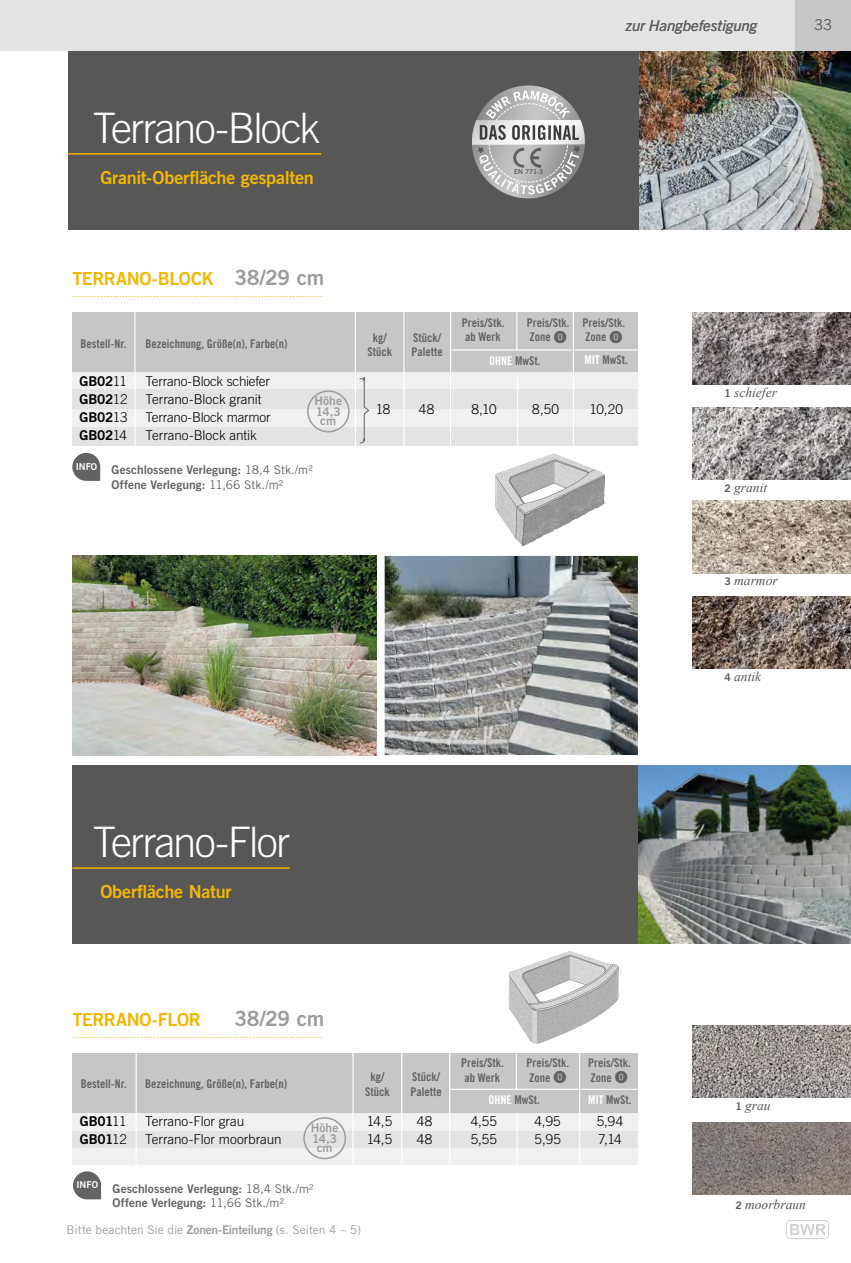
<style>
.page{position:relative;width:851px;height:1263px;background:#fff}
.page>*{position:absolute;margin:0;border:0;box-sizing:border-box;transform-origin:0 0}
.t1{font:300 42px "Trade Gothic LT Pro";letter-spacing:-.045em;color:#fff}
.t2{font:21px "Trade Gothic LT Pro Bd 2";color:#9d9d9c}
.t3{font:18px "Trade Gothic LT Pro Bd 2";letter-spacing:-.015em;color:#f2b700}
.t4{font:italic 15px "Trade Gothic Next LT Pro";letter-spacing:-.01em;color:#646363}
.t5{font:15px "Trade Gothic LT Pro";color:#575756}
.t6{font:300 13.5px/18px "Trade Gothic LT Pro";letter-spacing:-.01em;color:#000}
.t7{font:italic 13.5px "Times New Roman";color:#575756}
.t8{font:13.5px/18px "Trade Gothic LT Pro Bd 2";letter-spacing:-.01em;color:#000;text-align:justify}
.t9{font:12px/14.7px "Trade Gothic LT Pro Bd Cn 20";color:#646363}
.t10{font:300 12px "Trade Gothic LT Pro";color:#f2b700}
.t11{font:12px/14.4px "Trade Gothic LT Pro Bd 2";letter-spacing:.005em;color:#646363}
.t12{font:12px "Trade Gothic LT Pro";letter-spacing:-.005em;color:#9d9d9c}
.t13{font:12px/11.2px "Trade Gothic LT Pro Bd 2";letter-spacing:.005em;color:#9d9d9c}
.t14{font:9.45px "Trade Gothic LT Pro Bd 2";letter-spacing:.005em;color:#fff}
.t15{font:6.75px "Trade Gothic LT Pro Bd 2";color:#646363}
.s1{font-size:21px;color:#9d9d9c}
.s2{font-family:"Trade Gothic LT Pro";font-weight:300}
.s3{font-family:"Trade Gothic LT Pro"}
.s4{font-family:"Fyra Alpha Circle";font-size:16.5px}
.s5{color:#fff}
.s6{font-family:"Trade Gothic LT Pro Bd 2";font-style:normal;font-size:10.5px}
.s7{font-family:"Trade Gothic LT Pro Bd 2"}
</style>
<div class="page">
<div style="left:0;top:0;width:850px;height:51px;background:#e3e3e3"></div>
<div style="left:795px;top:0;width:55px;height:51px;background:#c6c6c6"></div>
<svg style="left:786px;top:1220px;width:42px;height:19px"></svg>
<img style="left:638px;top:51px;width:212px;height:179px">
<img style="left:692px;top:501px;width:158px;height:72px">
<img style="left:692px;top:407px;width:158px;height:72px">
<img style="left:692px;top:596px;width:158px;height:73px">
<img style="left:692px;top:313px;width:158px;height:72px">
<img style="left:72px;top:556px;width:304px;height:199px">
<div style="left:68px;top:51px;width:570px;height:179px;background:#575756"></div>
<svg style="left:472px;top:85px;width:112px;height:113px"></svg>
<hr style="left:68px;top:153px;width:253px;height:2px;background:#f2b700">
<img style="left:495px;top:454px;width:110px;height:92px">
<div style="left:72px;top:372px;width:565px;height:73px;background:#e3e3e3"></div>
<div style="left:72px;top:372px;width:568px;height:17px;background:#f0f0f0"></div>
<div style="left:72px;top:409px;width:568px;height:17px;background:#f0f0f0"></div>
<svg style="left:72px;top:453px;width:28px;height:28px"></svg>
<div style="left:72px;top:313px;width:565px;height:59px;background:#c6c6c6"></div>
<hr style="left:516px;top:311px;width:1px;height:39px;background:#fff">
<hr style="left:517px;top:374px;width:1px;height:75px;background:#fff">
<hr style="left:450px;top:349px;width:192px;height:2px;background:#fff">
<hr style="left:450px;top:310px;width:1px;height:138px;background:#fff">
<hr style="left:572px;top:310px;width:2px;height:141px;background:#fff">
<hr style="left:403px;top:311px;width:1px;height:137px;background:#fff">
<hr style="left:355px;top:311px;width:1px;height:137px;background:#fff">
<svg style="left:359px;top:377px;width:11px;height:67px"></svg>
<div style="left:307px;top:390px;width:42px;height:42px;border:2px solid #9d9d9c;border-radius:50%"></div>
<hr style="left:134px;top:310px;width:1px;height:138px;background:#fff">
<img style="left:637px;top:765px;width:213px;height:179px">
<div style="left:72px;top:765px;width:565px;height:179px;background:#575756"></div>
<hr style="left:72px;top:867px;width:217px;height:2px;background:#f2b700">
<svg style="left:73px;top:1171px;width:28px;height:28px"></svg>
<img style="left:508px;top:951px;width:111px;height:93px">
<div style="left:73px;top:1105px;width:564px;height:60px;background:#e3e3e3"></div>
<div style="left:68px;top:1113px;width:569px;height:17px;background:#f0f0f0"></div>
<div style="left:68px;top:1148px;width:569px;height:17px;background:#f0f0f0"></div>
<div style="left:73px;top:1053px;width:564px;height:60px;background:#c6c6c6"></div>
<hr style="left:515px;top:1053px;width:2px;height:37px;background:#fff">
<hr style="left:516px;top:1113px;width:1px;height:55px;background:#fff">
<hr style="left:449px;top:1089px;width:190px;height:1px;background:#fff">
<hr style="left:579px;top:1053px;width:1px;height:115px;background:#fff">
<hr style="left:449px;top:1053px;width:1px;height:117px;background:#fff">
<hr style="left:401px;top:1050px;width:1px;height:124px;background:#fff">
<hr style="left:352px;top:1052px;width:1px;height:118px;background:#fff">
<div style="left:303px;top:1117px;width:43px;height:42px;border:2px solid #9d9d9c;border-radius:50%"></div>
<img style="left:692px;top:1122px;width:158px;height:72px">
<img style="left:692px;top:1025px;width:158px;height:72px">
<hr style="left:135px;top:1051px;width:2px;height:117px;background:#fff">
<img style="left:384px;top:556px;width:253px;height:199px">
<h1 class="t1" style="left:93px;top:103px;width:229px">Terrano-Block</h1>
<h3 class="t3" style="left:100px;top:166px;width:215px">Granit-Oberfläche gespalten</h3>
<p class="t15" style="left:514px;top:168px;width:31px">EN 771-3</p>
<p class="t4" style="left:625px;top:15px;width:133px">zur Hangbefestigung</p>
<h3 class="t3" style="left:72px;top:268px;width:253px">TERRANO-BLOCK <span class="s1">38/29 cm</span></h3>
<p class="t10" style="left:72px;top:286px;width:252px">.................................................................................</p>
<p class="t9" style="left:80px;top:337px;width:47px">Bestell-Nr.</p>
<p class="t9" style="left:145px;top:337px;width:143px">Bezeichnung, Größe(n), Farbe(n)</p>
<p class="t8" style="left:79px;top:372px;width:50px">GB02<span class="s2">11<br></span>GB02<span class="s2">12<br></span>GB02<span class="s2">13<br></span>GB02<span class="s2">14</span></p>
<p class="t6" style="left:145px;top:372px;width:126px">Terrano-Block schiefer<br>Terrano-Block granit<br>Terrano-Block marmor<br>Terrano-Block antik</p>
<p class="t13" style="left:314px;top:395px;width:29px">Höhe<br>14,3</p>
<p class="t13" style="left:320px;top:415px;width:17px">cm</p>
<p class="t14" style="left:76px;top:461px;width:23px">INFO</p>
<p class="t11" style="left:112px;top:463px;width:203px">Geschlossene Verlegung: <span class="s3">18,4 Stk./m²<br></span>Offene Verlegung: <span class="s3">11,66 Stk./m²</span></p>
<p class="t9" style="left:367px;top:330px;width:26px;text-align:center">kg/<br>Stück</p>
<p class="t9" style="left:461px;top:315px;width:44px">Preis/Stk.</p>
<p class="t9" style="left:527px;top:315px;width:44px">Preis/Stk.<br>Zone <span class="s4">0</span></p>
<p class="t9" style="left:413px;top:330px;width:29px">Stück/</p>
<p class="t9" style="left:465px;top:329px;width:37px">ab Werk</p>
<p class="t9" style="left:411px;top:344px;width:33px">Palette</p>
<p class="t9" style="left:489px;top:353px;width:53px"><span class="s5">OHNE</span> MwSt.</p>
<p class="t9" style="left:582px;top:315px;width:44px">Preis/Stk.<br>Zone <span class="s4">0</span></p>
<p class="t9" style="left:584px;top:352px;width:45px"><span class="s5">MIT</span> MwSt.</p>
<p class="t6" style="left:375px;top:400px;width:16px">18</p>
<p class="t6" style="left:419px;top:400px;width:17px">48</p>
<p class="t6" style="left:471px;top:400px;width:27px">8,10</p>
<p class="t6" style="left:532px;top:400px;width:28px">8,50</p>
<p class="t6" style="left:589px;top:400px;width:35px">10,20</p>
<p class="t7" style="left:724px;top:383px;width:54px"><span class="s6">1</span> schiefer</p>
<p class="t7" style="left:724px;top:478px;width:44px"><span class="s6">2</span> granit</p>
<p class="t7" style="left:724px;top:572px;width:55px"><span class="s6">3</span> marmor</p>
<p class="t7" style="left:724px;top:667px;width:38px"><span class="s6">4</span> antik</p>
<p class="t5" style="left:813px;top:16px;width:20px">33</p>
<h1 class="t1" style="left:93px;top:817px;width:199px">Terrano-Flor</h1>
<h3 class="t3" style="left:100px;top:880px;width:133px">Oberfläche Natur</h3>
<h3 class="t3" style="left:72px;top:1008px;width:130px">TERRANO-FLOR</h3>
<h2 class="t2" style="left:234px;top:1005px;width:91px">38/29 cm</h2>
<p class="t10" style="left:72px;top:1027px;width:252px">.................................................................................</p>
<p class="t9" style="left:526px;top:1055px;width:44px">Preis/Stk.<br>Zone <span class="s4">0</span></p>
<p class="t9" style="left:588px;top:1055px;width:44px">Preis/Stk.<br>Zone <span class="s4">0</span></p>
<p class="t9" style="left:588px;top:1093px;width:45px"><span class="s5">MIT</span> MwSt.</p>
<p class="t9" style="left:461px;top:1055px;width:44px">Preis/Stk.</p>
<p class="t9" style="left:412px;top:1069px;width:29px">Stück/</p>
<p class="t9" style="left:464px;top:1070px;width:37px">ab Werk</p>
<p class="t9" style="left:410px;top:1084px;width:33px">Palette</p>
<p class="t9" style="left:365px;top:1069px;width:26px;text-align:center">kg/<br>Stück</p>
<p class="t9" style="left:145px;top:1076px;width:143px">Bezeichnung, Größe(n), Farbe(n)</p>
<p class="t9" style="left:81px;top:1076px;width:47px">Bestell-Nr.</p>
<p class="t8" style="left:80px;top:1112px;width:49px">GB01<span class="s2">11<br></span>GB01<span class="s2">12</span></p>
<p class="t6" style="left:534px;top:1112px;width:28px">4,95<br>5,95</p>
<p class="t6" style="left:596px;top:1112px;width:28px">5,94<br>7,14</p>
<p class="t9" style="left:488px;top:1093px;width:53px"><span class="s5">OHNE</span> MwSt.</p>
<p class="t6" style="left:366px;top:1112px;width:27px">14,5<br>14,5</p>
<p class="t6" style="left:417px;top:1112px;width:17px">48<br>48</p>
<p class="t6" style="left:145px;top:1112px;width:138px">Terrano-Flor grau<br>Terrano-Flor moorbraun</p>
<p class="t6" style="left:470px;top:1112px;width:28px">4,55<br>5,55</p>
<p class="t13" style="left:311px;top:1122px;width:29px">Höhe<br>14,3</p>
<p class="t13" style="left:316px;top:1142px;width:17px">cm</p>
<p class="t14" style="left:76px;top:1179px;width:23px">INFO</p>
<p class="t11" style="left:112px;top:1181px;width:203px">Geschlossene Verlegung: <span class="s3">18,4 Stk./m²<br></span>Offene Verlegung: <span class="s3">11,66 Stk./m²</span></p>
<p class="t12" style="left:67px;top:1222px;width:296px">Bitte beachten Sie die <span class="s7">Zonen-Einteilung</span> (s. Seiten 4 – 5)</p>
<p class="t7" style="left:735px;top:1096px;width:37px"><span class="s6">1</span> grau</p>
<p class="t7" style="left:735px;top:1195px;width:72px"><span class="s6">2</span> moorbraun</p>
</div>
